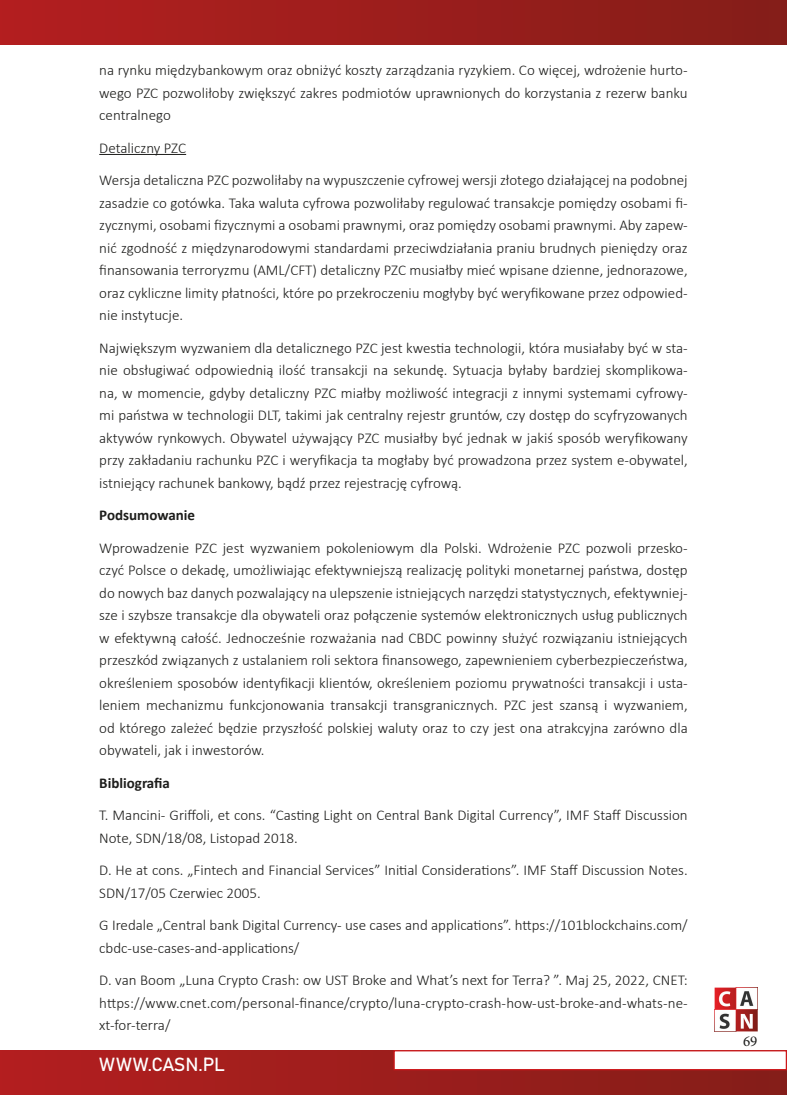
<style>
.page{position:relative;width:787px;height:1095px;background:#fff}
.page>*{position:absolute;margin:0;border:0;box-sizing:border-box;transform-origin:0 0}
.t1{font:18.75px "Bahnschrift";letter-spacing:-.01em;color:#fff}
.t2{font:300 15px/22.5px "Calibri";color:#1d1d1b;text-align:justify}
.t3{font:700 15px "Calibri";color:#1d1d1b}
.t4{font:15px "Minion Pro";color:#1d1d1b}
</style>
<div class="page">
<img style="left:714px;top:987px;width:43px;height:44px">
<div style="left:0;top:0;width:786px;height:45px;background:linear-gradient(to right,#b41e20,#841d18)"></div>
<div style="left:0;top:1050px;width:786px;height:45px;background:linear-gradient(to right,#b31f20,#861d18)"></div>
<div style="left:393px;top:1050px;width:394px;height:20px;background:#fff;border:1px solid #cd171a"></div>
<hr style="left:99px;top:154px;width:87px;height:1px;background:#1d1d1b">
<p class="t2" style="left:99px;top:59px;width:590px">na rynku międzybankowym oraz obniżyć koszty zarządzania ryzykiem. Co więcej, wdrożenie hurto&shy;wego PZC pozwoliłoby zwiększyć zakres podmiotów uprawnionych do korzystania z rezerw banku centralnego</p>
<p class="t2" style="left:99px;top:136px;width:88px">Detaliczny PZC</p>
<p class="t2" style="left:99px;top:169px;width:590px">Wersja detaliczna PZC pozwoliłaby na wypuszczenie cyfrowej wersji złotego działającej na podobnej zasadzie co gotówka. Taka waluta cyfrowa pozwoliłaby regulować transakcje pomiędzy osobami fi&shy;zycznymi, osobami fizycznymi a osobami prawnymi, oraz pomiędzy osobami prawnymi. Aby zapew&shy;nić zgodność z międzynarodowymi standardami przeciwdziałania praniu brudnych pieniędzy oraz finansowania terroryzmu (AML/CFT) detaliczny PZC musiałby mieć wpisane dzienne, jednorazowe, oraz cykliczne limity płatności, które po przekroczeniu mogłyby być weryfikowane przez odpowied&shy;nie instytucje.</p>
<p class="t2" style="left:99px;top:336px;width:590px">Największym wyzwaniem dla detalicznego PZC jest kwestia technologii, która musiałaby być w sta&shy;nie obsługiwać odpowiednią ilość transakcji na sekundę. Sytuacja byłaby bardziej skomplikowa&shy;na, w momencie, gdyby detaliczny PZC miałby możliwość integracji z innymi systemami cyfrowy&shy;mi państwa w technologii DLT, takimi jak centralny rejestr gruntów, czy dostęp do scyfryzowanych aktywów rynkowych. Obywatel używający PZC musiałby być jednak w jakiś sposób weryfikowany przy zakładaniu rachunku PZC i weryfikacja ta mogłaby być prowadzona przez system e-obywatel, istniejący rachunek bankowy, bądź przez rejestrację cyfrową.</p>
<p class="t3" style="left:99px;top:504px;width:97px">Podsumowanie</p>
<p class="t2" style="left:99px;top:536px;width:590px">Wprowadzenie PZC jest wyzwaniem pokoleniowym dla Polski. Wdrożenie PZC pozwoli przesko&shy;czyć Polsce o dekadę, umożliwiając efektywniejszą realizację polityki monetarnej państwa, dostęp do nowych baz danych pozwalający na ulepszenie istniejących narzędzi statystycznych, efektywniej&shy;sze i szybsze transakcje dla obywateli oraz połączenie systemów elektronicznych usług publicznych w efektywną całość. Jednocześnie rozważania nad CBDC powinny służyć rozwiązaniu istniejących przeszkód związanych z ustalaniem roli sektora finansowego, zapewnieniem cyberbezpieczeństwa, określeniem sposobów identyfikacji klientów, określeniem poziomu prywatności transakcji i usta&shy;leniem mechanizmu funkcjonowania transakcji transgranicznych. PZC jest szansą i wyzwaniem, od którego zależeć będzie przyszłość polskiej waluty oraz to czy jest ona atrakcyjna zarówno dla obywateli, jak i inwestorów.</p>
<p class="t3" style="left:99px;top:772px;width:72px">Bibliografia</p>
<p class="t2" style="left:99px;top:804px;width:590px">T. Mancini- Griffoli, et cons. “Casting Light on Central Bank Digital Currency”, IMF Staff Discussion<br>Note, SDN/18/08, Listopad 2018.</p>
<p class="t2" style="left:99px;top:859px;width:590px">D. He at cons. „Fintech and Financial Services” Initial Considerations”. IMF Staff Discussion Notes.<br>SDN/17/05 Czerwiec 2005.</p>
<p class="t2" style="left:99px;top:914px;width:590px">G Iredale „Central bank Digital Currency- use cases and applications”. https://101blockchains.com/ cbdc-use-cases-and-applications/</p>
<p class="t2" style="left:99px;top:969px;width:590px">D. van Boom „Luna Crypto Crash: ow UST Broke and What’s next for Terra? ”. Maj 25, 2022, CNET: https://www.cnet.com/personal-finance/crypto/luna-crypto-crash-how-ust-broke-and-whats-ne&shy;xt-for-terra/</p>
<p class="t1" style="left:99px;top:1050px;width:127px">WWW.CASN.PL</p>
<p class="t4" style="left:743px;top:1031px;width:16px">69</p>
</div>
